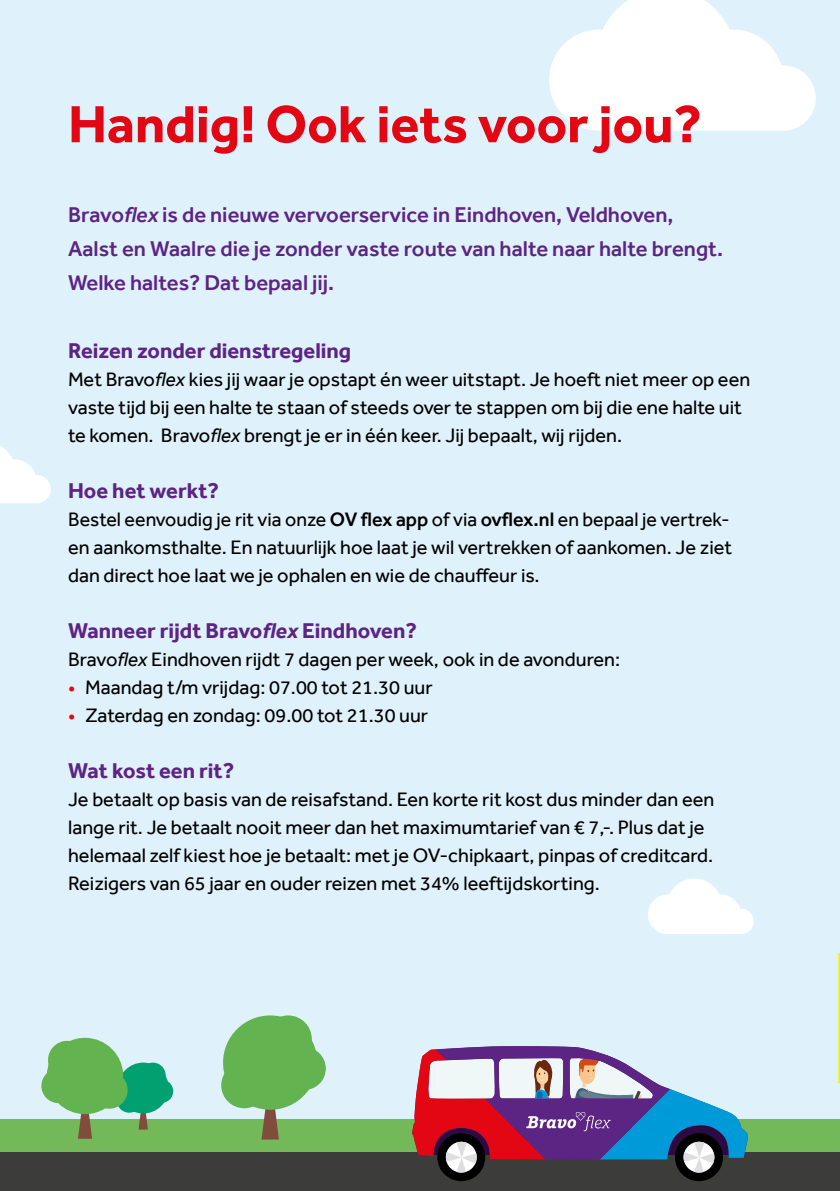
<style>
.page{position:relative;width:840px;height:1191px;background:#fff}
.page>*{position:absolute;margin:0;border:0;box-sizing:border-box;transform-origin:0 0}
.t1{font:700 54px "Effra";color:#e30613}
.t2{font:500 22px/34px "Effra";color:#5c2483}
.t3{font:700 22px "Effra";color:#5c2483}
.t4{font:20px/28px "Effra";color:#000}
.s1{font-style:italic}
.s2{font-weight:500}
.s3{color:#e30613}
</style>
<div class="page">
<div style="left:0;top:0;width:839px;height:1135px;background:#dff1fb"></div>
<div style="left:0;top:1146px;width:839px;height:45px;background:#3c3c3b"></div>
<hr style="left:837px;top:1119px;width:2px;height:32px;background:#74b959">
<div style="left:0;top:1119px;width:837px;height:32px;background:#74b959"></div>
<svg style="left:648px;top:878px;width:105px;height:56px"></svg>
<svg style="left:138px;top:1113px;width:10px;height:16px"></svg>
<div style="left:118px;top:1062px;width:50px;height:51px;background:#00a070;border-radius:50%"></div>
<div style="left:117px;top:1087px;width:24px;height:25px;background:#00a070;border-radius:50%"></div>
<div style="left:150px;top:1079px;width:23px;height:23px;background:#00a070;border-radius:50%"></div>
<div style="left:140px;top:1062px;width:26px;height:26px;background:#00a070;border-radius:50%"></div>
<svg style="left:261px;top:1108px;width:18px;height:31px"></svg>
<div style="left:223px;top:1015px;width:94px;height:94px;background:#63b450;border-radius:50%"></div>
<div style="left:221px;top:1062px;width:46px;height:46px;background:#63b450;border-radius:50%"></div>
<div style="left:283px;top:1047px;width:42px;height:42px;background:#63b450;border-radius:50%"></div>
<div style="left:264px;top:1015px;width:47px;height:47px;background:#63b450;border-radius:50%"></div>
<svg style="left:41px;top:1037px;width:88px;height:101px"></svg>
<svg style="left:0;top:446px;width:51px;height:57px"></svg>
<svg style="left:549px;top:0;width:266px;height:131px"></svg>
<div style="left:437px;top:1133px;width:48px;height:48px;background:#000;border-radius:50%"></div>
<div style="left:674px;top:1133px;width:48px;height:48px;background:#000;border-radius:50%"></div>
<svg style="left:412px;top:1046px;width:335px;height:127px"></svg>
<svg style="left:838px;top:953px;width:1px;height:130px"></svg>
<h1 class="t1" style="left:68px;top:92px;width:634px">Handig! Ook iets voor jou?</h1>
<p class="t2" style="left:68px;top:198px;width:656px">Bravo<span class="s1">flex</span> is de nieuwe vervoerservice in Eindhoven, Veldhoven,<br>Aalst en Waalre die je zonder vaste route van halte naar halte brengt.<br>Welke haltes? Dat bepaal jij.</p>
<p class="t3" style="left:68px;top:337px;width:284px">Reizen zonder dienstregeling</p>
<p class="t4" style="left:68px;top:364px;width:683px">Met Bravo<span class="s1">flex</span> kies jij waar je opstapt én weer uitstapt. Je hoeft niet meer op een vaste tijd bij een halte te staan of steeds over te stappen om bij die ene halte uit te komen. Bravo<span class="s1">flex</span> brengt je er in één keer. Jij bepaalt, wij rijden.</p>
<p class="t3" style="left:68px;top:477px;width:152px">Hoe het werkt?</p>
<p class="t4" style="left:68px;top:504px;width:665px">Bestel eenvoudig je rit via onze <span class="s2">OV flex app</span> of via <span class="s2">ovflex.nl</span> en bepaal je vertrek&shy;en aankomsthalte. En natuurlijk hoe laat je wil vertrekken of aankomen. Je ziet dan direct hoe laat we je ophalen en wie de chauffeur is.</p>
<p class="t3" style="left:68px;top:617px;width:350px">Wanneer rijdt Bravo<span class="s1">flex</span> Eindhoven?</p>
<p class="t4" style="left:68px;top:644px;width:553px">Bravo<span class="s1">flex</span> Eindhoven rijdt 7 dagen per week, ook in de avonduren:</p>
<p class="t4" style="left:68px;top:672px;width:366px"><span class="s3">•</span> Maandag t/m vrijdag: 07.00 tot 21.30 uur</p>
<p class="t4" style="left:68px;top:700px;width:361px"><span class="s3">•</span> Zaterdag en zondag: 09.00 tot 21.30 uur</p>
<p class="t3" style="left:68px;top:757px;width:167px">Wat kost een rit?</p>
<p class="t4" style="left:68px;top:784px;width:647px">Je betaalt op basis van de reisafstand. Een korte rit kost dus minder dan een lange rit. Je betaalt nooit meer dan het maximumtarief van € 7,-. Plus dat je helemaal zelf kiest hoe je betaalt: met je OV-chipkaart, pinpas of creditcard.<br>Reizigers van 65 jaar en ouder reizen met 34% leeftijdskorting.</p>
</div>
